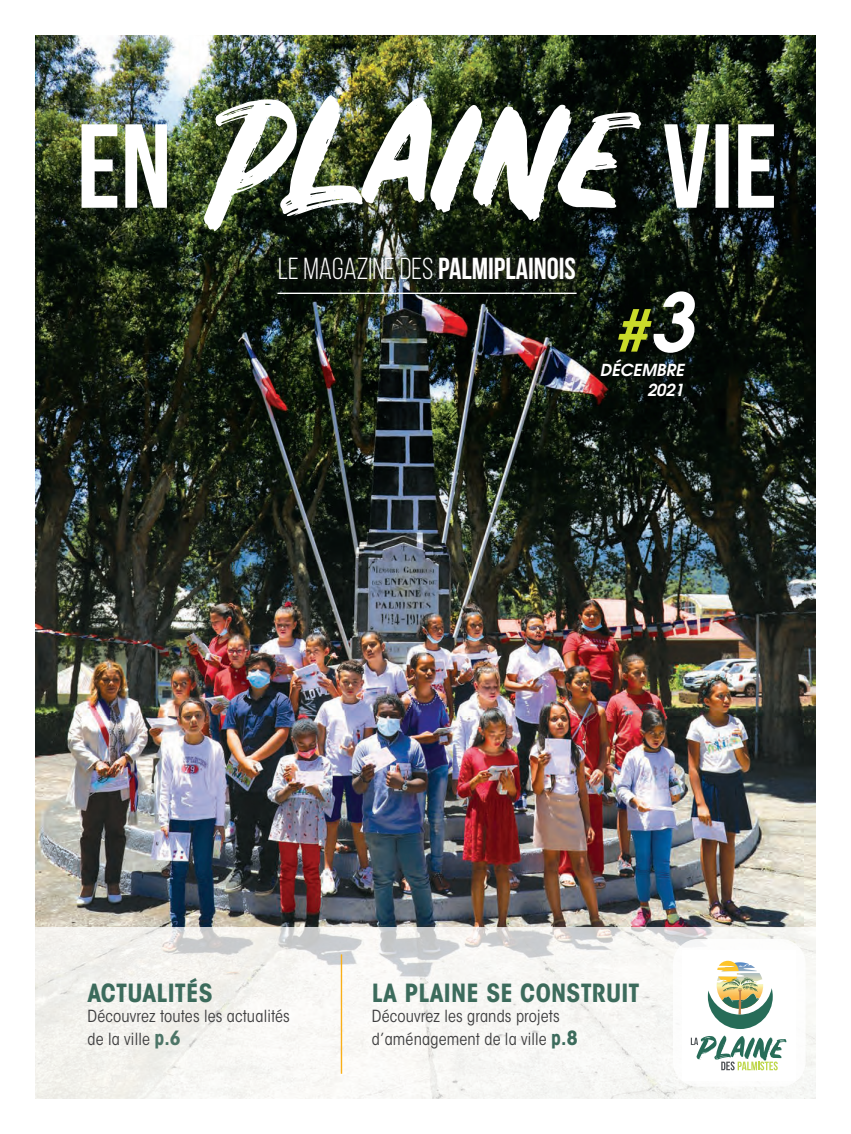
<style>
.page{position:relative;width:851px;height:1134px;background:#fff}
.page>*{position:absolute;margin:0;border:0;box-sizing:border-box;transform-origin:0 0}
.t1{font:italic 600 60.75px "ITC Avant Garde Std";color:#cadb2a}
.t2{font:30.38px "Bebas Neue";color:#fff}
.t3{font:700 condensed 24.88px "ITC Avant Garde Std";letter-spacing:.01em;color:#3c6b5c}
.t4{font:condensed 16.62px/23.4px "ITC Avant Garde Std";letter-spacing:.01em;color:#3e3e3f}
.t5{font:italic 600 16.5px "ITC Avant Garde Std";color:#fff}
.s1{font-weight:700}
.s2{font-size:79.75px;color:#fff}
.s3{font-weight:700;font-size:19.5px;color:#4d7567}
.s4{font-weight:700;font-size:19.5px;color:#3c6b5c}
</style>
<div class="page">
<img style="left:35px;top:35px;width:780px;height:892px">
<svg style="left:35px;top:927px;width:780px;height:171px;fill:#f6f6f3"></svg>
<div style="left:673px;top:939px;width:132px;height:147px;background:#fff;border-radius:25px"></div>
<hr style="left:341px;top:954px;width:1px;height:120px;background:#faaf18">
<div style="left:681px;top:950px;width:114px;height:131px;background:#fff"></div>
<svg style="left:690px;top:1035px;width:96px;height:35px"></svg>
<svg style="left:707px;top:961px;width:65px;height:68px"></svg>
<svg style="left:268px;top:246px;width:318px;height:45px;background:#181e16"></svg>
<img style="left:81px;top:95px;width:692px;height:136px">
<hr style="left:277px;top:293px;width:299px;height:1px;background:#fff">
<p class="t2" style="left:278px;top:253px;width:299px">LE MAGAZINE DES <span class="s1">PALMIPLAINOIS</span></p>
<p class="t1" style="left:614px;top:290px;width:80px">#<span class="s2">3</span></p>
<p class="t5" style="left:599px;top:359px;width:86px">DÉCEMBRE</p>
<p class="t5" style="left:647px;top:379px;width:38px">2021</p>
<p class="t3" style="left:88px;top:977px;width:126px">ACTUALITÉS</p>
<p class="t4" style="left:88px;top:1004px;width:204px">Découvrez toutes les actualités de la ville <span class="s3">p.6</span></p>
<p class="t3" style="left:372px;top:977px;width:269px">LA PLAINE SE CONSTRUIT</p>
<p class="t4" style="left:372px;top:1004px;width:207px">Découvrez les grands projets d’aménagement de la ville <span class="s4">p.8</span></p>
</div>
